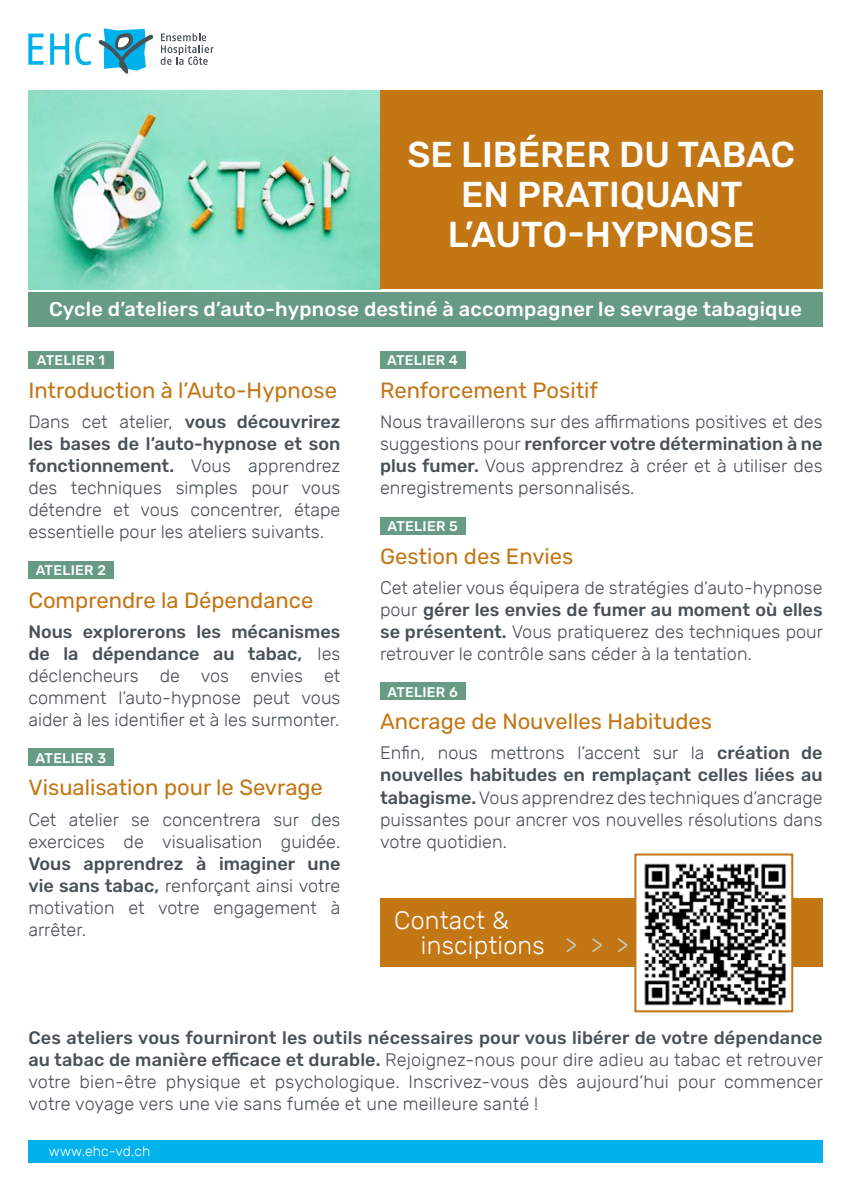
<style>
.page{position:relative;width:851px;height:1191px;background:#fff}
.page>*{position:absolute;margin:0;border:0;box-sizing:border-box;transform-origin:0 0}
.t1{font:500 36px/40px "Rubik";color:#fff;text-align:center}
.t2{font:300 25px/25.6px "Rubik";letter-spacing:.01em;color:#fff}
.t3{font:22px "Rubik";color:#c27614}
.t4{font:500 20px "Rubik";letter-spacing:.01em;color:#fff}
.t5{font:300 18px/22px "Rubik";color:#485156;text-align:justify}
.t6{font:500 14px "Rubik";letter-spacing:.02em;color:#fff}
.t7{font:300 14px "Rubik";letter-spacing:.01em;color:#fff}
.s1{font-weight:500}
.s2{color:#c1d0c5}
</style>
<div class="page">
<svg style="left:98px;top:28px;width:56px;height:46px"></svg>
<svg style="left:161px;top:33px;width:52px;height:32px"></svg>
<svg style="left:28px;top:34px;width:15px;height:31px"></svg>
<svg style="left:50px;top:34px;width:19px;height:31px"></svg>
<svg style="left:75px;top:33px;width:16px;height:32px"></svg>
<img style="left:28px;top:91px;width:352px;height:198px">
<div style="left:380px;top:91px;width:442px;height:198px;background:#c27614"></div>
<div style="left:28px;top:292px;width:794px;height:34px;background:#679b83"></div>
<div style="left:28px;top:1140px;width:794px;height:22px;background:#00b1eb"></div>
<div style="left:28px;top:351px;width:85px;height:18px;background:#679b83"></div>
<div style="left:28px;top:561px;width:85px;height:17px;background:#679b83"></div>
<div style="left:28px;top:749px;width:85px;height:17px;background:#679b83"></div>
<div style="left:380px;top:351px;width:85px;height:18px;background:#679b83"></div>
<div style="left:380px;top:517px;width:85px;height:17px;background:#679b83"></div>
<div style="left:380px;top:683px;width:85px;height:17px;background:#679b83"></div>
<div style="left:380px;top:899px;width:442px;height:68px;background:#c27614"></div>
<img style="left:637px;top:863px;width:153px;height:143px">
<div style="left:634px;top:853px;width:159px;height:159px;border:2px solid #c27614"></div>
<h1 class="t1" style="left:407px;top:135px;width:389px">SE LIBÉRER DU TABAC<br>EN PRATIQUANT<br>L’AUTO-HYPNOSE</h1>
<p class="t4" style="left:49px;top:297px;width:754px">Cycle d’ateliers d’auto-hypnose destiné à accompagner le sevrage tabagique</p>
<p class="t6" style="left:37px;top:352px;width:70px">ATELIER 1</p>
<p class="t3" style="left:28px;top:378px;width:310px">Introduction à l’Auto-Hypnose</p>
<p class="t5" style="left:28px;top:411px;width:313px">Dans cet atelier, <span class="s1">vous découvrirez les bases de l’auto-hypnose et son fonctionnement.</span> Vous apprendrez des techniques simples pour vous détendre et vous concentrer, étape essentielle pour les ateliers suivants.</p>
<p class="t6" style="left:36px;top:562px;width:72px">ATELIER 2</p>
<p class="t3" style="left:28px;top:587px;width:286px">Comprendre la Dépendance</p>
<p class="t5" style="left:28px;top:621px;width:313px"><span class="s1">Nous explorerons les mécanismes de la dépendance au tabac,</span> les déclencheurs de vos envies et comment l’auto-hypnose peut vous aider à les identifier et à les surmonter.</p>
<p class="t6" style="left:36px;top:749px;width:72px">ATELIER 3</p>
<p class="t3" style="left:28px;top:775px;width:296px">Visualisation pour le Sevrage</p>
<p class="t5" style="left:28px;top:808px;width:313px">Cet atelier se concentrera sur des exercices de visualisation guidée.</p>
<p class="t5" style="left:28px;top:852px;width:313px"><span class="s1">Vous apprendrez à imaginer une vie sans tabac,</span> renforçant ainsi votre motivation et votre engagement à arrêter.</p>
<p class="t6" style="left:387px;top:352px;width:72px">ATELIER 4</p>
<p class="t3" style="left:380px;top:378px;width:219px">Renforcement Positif</p>
<p class="t5" style="left:380px;top:411px;width:444px">Nous travaillerons sur des affirmations positives et des suggestions pour <span class="s1">renforcer votre détermination à ne plus fumer.</span> Vous apprendrez à créer et à utiliser des enregistrements personnalisés.</p>
<p class="t6" style="left:387px;top:518px;width:72px">ATELIER 5</p>
<p class="t3" style="left:380px;top:543px;width:195px">Gestion des Envies</p>
<p class="t5" style="left:380px;top:577px;width:444px">Cet atelier vous équipera de stratégies d’auto-hypnose pour <span class="s1">gérer les envies de fumer au moment où elles se présentent.</span> Vous pratiquerez des techniques pour retrouver le contrôle sans céder à la tentation.</p>
<p class="t6" style="left:387px;top:683px;width:72px">ATELIER 6</p>
<p class="t3" style="left:380px;top:709px;width:333px">Ancrage de Nouvelles Habitudes</p>
<p class="t5" style="left:380px;top:742px;width:444px">Enfin, nous mettrons l’accent sur la <span class="s1">création de nouvelles habitudes en remplaçant celles liées au tabagisme.</span> Vous apprendrez des techniques d’ancrage puissantes pour ancrer vos nouvelles résolutions dans votre quotidien.</p>
<h2 class="t2" style="left:421px;top:907px;width:209px;text-indent:-27px">Contact &amp; insciptions <span class="s2">&gt; &gt; &gt;</span></h2>
<p class="t5" style="left:28px;top:1027px;width:796px"><span class="s1">Ces ateliers vous fourniront les outils nécessaires pour vous libérer de votre dépendance au tabac de manière efficace et durable.</span> Rejoignez-nous pour dire adieu au tabac et retrouver votre bien-être physique et psychologique. Inscrivez-vous dès aujourd’hui pour commencer votre voyage vers une vie sans fumée et une meilleure santé !</p>
<p class="t7" style="left:49px;top:1143px;width:103px">www.ehc-vd.ch</p>
</div>
